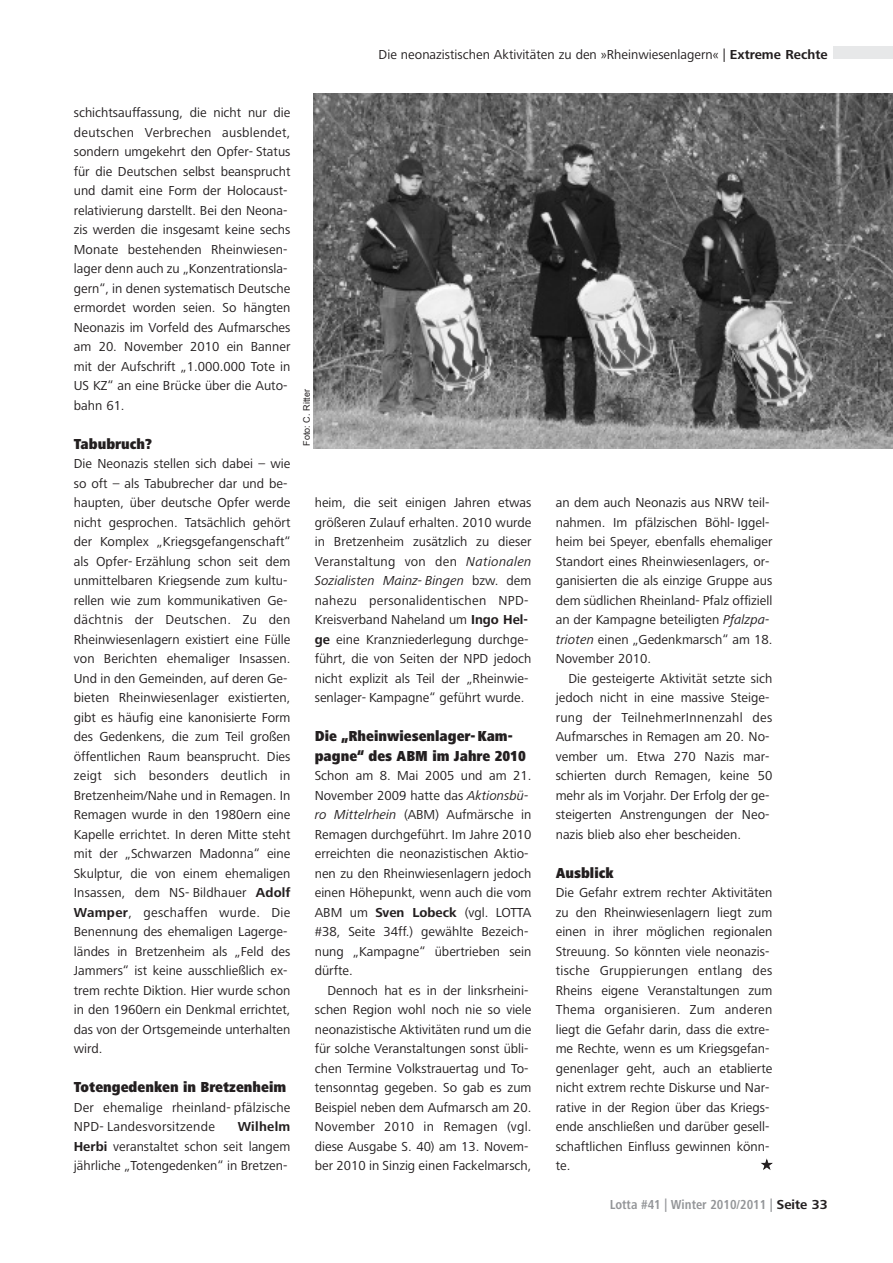
<style>
.page{position:relative;width:893px;height:1263px;background:#fff}
.page>*{position:absolute;margin:0;border:0;box-sizing:border-box;transform-origin:0 0}
.t1{font:900 condensed 15px/19.5px "Frutiger Next LT";color:#231f20}
.t2{font:13.5px/19.5px "Frutiger Next LT";color:#231f20}
.t3{font:700 condensed 13.5px "Frutiger Next LT";color:#939598}
.t4{font:9px "Arial";color:#231f20}
.s1{font-weight:700}
.s2{font-style:italic}
.s3{font-weight:400;font-stretch:normal;color:#808285}
.s4{font-stretch:normal;color:#231f20}
</style>
<div class="page">
<img style="left:313px;top:94px;width:580px;height:354px">
<div style="left:833px;top:46px;width:60px;height:12px;background:#e7e8e9"></div>
<p class="t2" style="left:379px;top:46px;width:451px">Die neonazistischen Aktivitäten zu den »Rheinwiesenlagern« | <span class="s1">Extreme Rechte</span></p>
<p class="t2" style="left:74px;top:104px;width:218px">schichtsauffassung, die nicht nur die deutschen Verbrechen ausblendet, sondern umgekehrt den Opfer- Status für die Deutschen selbst beansprucht und damit eine Form der Holocaust&shy;relativierung darstellt. Bei den Neona&shy;zis werden die insgesamt keine sechs Monate bestehenden Rheinwiesen&shy;lager denn auch zu „Konzentrationsla&shy;gern“, in denen systematisch Deutsche ermordet worden seien. So hängten Neonazis im Vorfeld des Aufmarsches am 20. November 2010 ein Banner mit der Aufschrift „1.000.000 Tote in US KZ“ an eine Brücke über die Auto&shy;bahn 61.</p>
<p class="t1" style="left:74px;top:435px;width:80px">Tabubruch?</p>
<p class="t2" style="left:74px;top:455px;width:218px">Die Neonazis stellen sich dabei – wie so oft – als Tabubrecher dar und be&shy;haupten, über deutsche Opfer werde nicht gesprochen. Tatsächlich gehört der Komplex „Kriegsgefangenschaft“ als Opfer- Erzählung schon seit dem unmittelbaren Kriegsende zum kultu&shy;rellen wie zum kommunikativen Ge&shy;dächtnis der Deutschen. Zu den Rheinwiesenlagern existiert eine Fülle von Berichten ehemaliger Insassen.<br>Und in den Gemeinden, auf deren Ge&shy;bieten Rheinwiesenlager existierten, gibt es häufig eine kanonisierte Form des Gedenkens, die zum Teil großen öffentlichen Raum beansprucht. Dies zeigt sich besonders deutlich in Bretzenheim/Nahe und in Remagen. In Remagen wurde in den 1980ern eine Kapelle errichtet. In deren Mitte steht mit der „Schwarzen Madonna“ eine Skulptur, die von einem ehemaligen Insassen, dem NS- Bildhauer <span class="s1">Adolf Wamper</span>, geschaffen wurde. Die Benennung des ehemaligen Lagerge&shy;ländes in Bretzenheim als „Feld des Jammers“ ist keine ausschließlich ex&shy;trem rechte Diktion. Hier wurde schon in den 1960ern ein Denkmal errichtet, das von der Ortsgemeinde unterhalten wird.</p>
<p class="t1" style="left:74px;top:1079px;width:214px">Totengedenken in Bretzenheim</p>
<p class="t2" style="left:74px;top:1099px;width:218px">Der ehemalige rheinland- pfälzische<br>NPD- Landesvorsitzende</p>
<p class="t2" style="left:74px;top:1118px;width:218px;text-align:justify;text-indent:164px"><span class="s1">Wilhelm Herbi</span> veranstaltet schon seit langem jährliche „Totengedenken“ in Bretzen-</p>
<p class="t4" style="left:302px;top:446px;width:58px;rotate:-90deg">Foto: C. Ritter</p>
<p class="t2" style="left:315px;top:494px;width:218px">heim, die seit einigen Jahren etwas größeren Zulauf erhalten. 2010 wurde in Bretzenheim zusätzlich zu dieser Veranstaltung von den <span class="s2">Nationalen Sozialisten Mainz- Bingen</span> bzw. dem nahezu personalidentischen NPD-Kreisverband Naheland um <span class="s1">Ingo Hel&shy;ge</span> eine Kranzniederlegung durchge&shy;führt, die von Seiten der NPD jedoch nicht explizit als Teil der „Rheinwie&shy;senlager- Kampagne“ geführt wurde.</p>
<p class="t1" style="left:315px;top:728px;width:213px">Die „Rheinwiesenlager-Kam&shy;pagne“ des ABM im Jahre 2010</p>
<p class="t2" style="left:315px;top:767px;width:218px">Schon am 8. Mai 2005 und am 21.<br>November 2009 hatte das <span class="s2">Aktionsbü&shy;ro Mittelrhein</span> (ABM) Aufmärsche in<br>Remagen durchgeführt. Im Jahre 2010 erreichten die neonazistischen Aktio&shy;nen zu den Rheinwiesenlagern jedoch einen Höhepunkt, wenn auch die vom<br>ABM um <span class="s1">Sven Lobeck</span> (vgl. LOTTA #38, Seite 34ff.) gewählte Bezeich&shy;nung „Kampagne“ übertrieben sein dürfte.</p>
<p class="t2" style="left:315px;top:982px;width:218px;text-indent:13px">Dennoch hat es in der linksrheini&shy;schen Region wohl noch nie so viele neonazistische Aktivitäten rund um die für solche Veranstaltungen sonst übli&shy;chen Termine Volkstrauertag und To&shy;tensonntag gegeben. So gab es zum Beispiel neben dem Aufmarsch am 20.<br>November 2010 in Remagen (vgl. diese Ausgabe S. 40) am 13. Novem&shy;ber 2010 in Sinzig einen Fackelmarsch,</p>
<p class="t2" style="left:556px;top:494px;width:218px">an dem auch Neonazis aus NRW teil&shy;nahmen. Im pfälzischen Böhl- Iggel&shy;heim bei Speyer, ebenfalls ehemaliger Standort eines Rheinwiesenlagers, or&shy;ganisierten die als einzige Gruppe aus dem südlichen Rheinland- Pfalz offiziell an der Kampagne beteiligten <span class="s2">Pfalzpa&shy;trioten</span> einen „Gedenkmarsch“ am 18.<br>November 2010.</p>
<p class="t2" style="left:556px;top:670px;width:218px;text-indent:13px">Die gesteigerte Aktivität setzte sich jedoch nicht in eine massive Steige&shy;rung der TeilnehmerInnenzahl des Aufmarsches in Remagen am 20. No&shy;vember um. Etwa 270 Nazis mar&shy;schierten durch Remagen, keine 50 mehr als im Vorjahr. Der Erfolg der ge&shy;steigerten Anstrengungen der Neo&shy;nazis blieb also eher bescheiden.</p>
<p class="t1" style="left:556px;top:864px;width:59px">Ausblick</p>
<p class="t2" style="left:556px;top:884px;width:218px">Die Gefahr extrem rechter Aktivitäten zu den Rheinwiesenlagern liegt zum einen in ihrer möglichen regionalen Streuung. So könnten viele neonazis&shy;tische Gruppierungen entlang des Rheins eigene Veranstaltungen zum Thema organisieren. Zum anderen liegt die Gefahr darin, dass die extre&shy;me Rechte, wenn es um Kriegsgefan&shy;genenlager geht, auch an etablierte nicht extrem rechte Diskurse und Nar&shy;rative in der Region über das Kriegs&shy;ende anschließen und darüber gesell&shy;schaftlichen Einfluss gewinnen könn&shy;te.</p>
<p class="t3" style="left:610px;top:1200px;width:219px">Lotta #41 | Winter 2010/2011 <span class="s3">|</span> <span class="s4">Seite 33</span></p>
</div>
